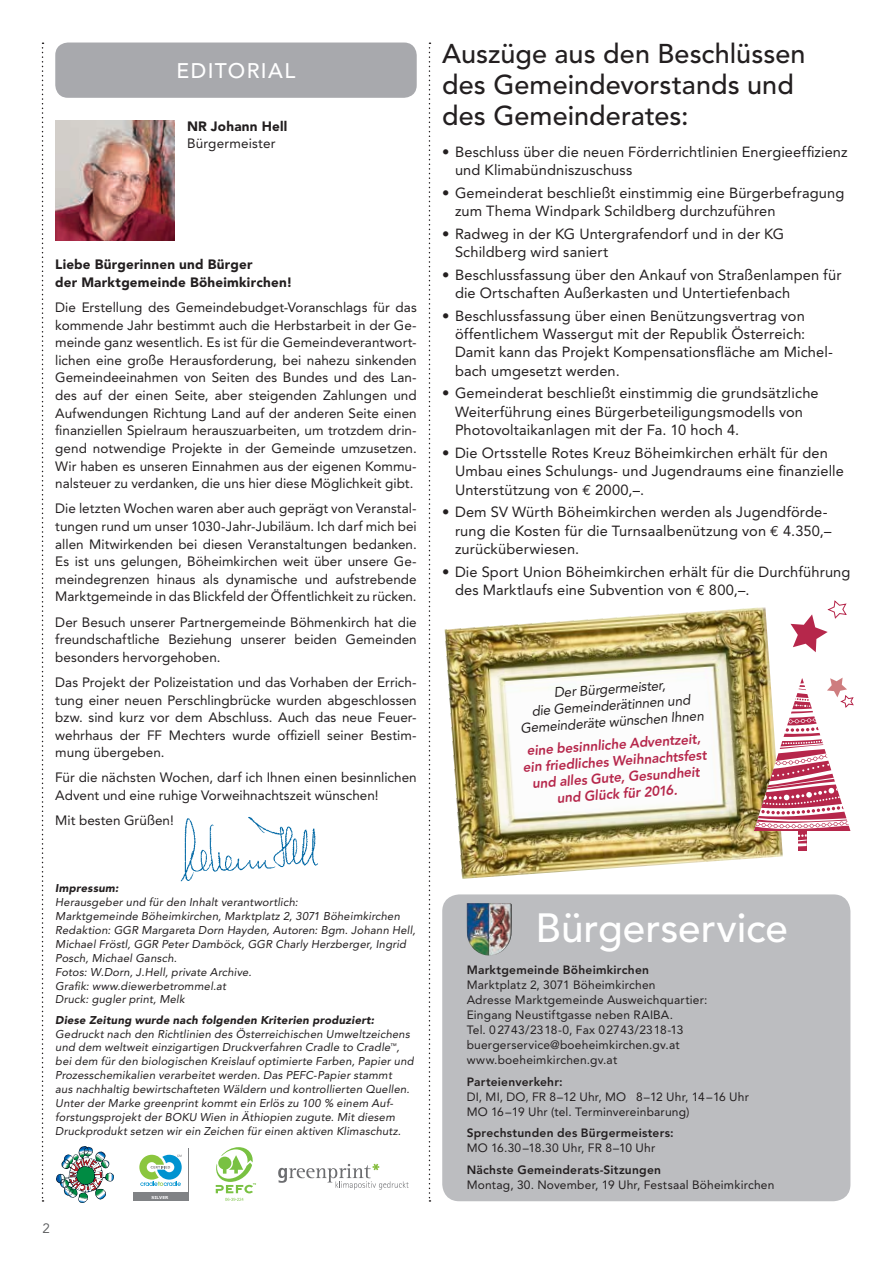
<style>
.page{position:relative;width:893px;height:1263px;background:#fff}
.page>*{position:absolute;margin:0;border:0;box-sizing:border-box;transform-origin:0 0}
.t1{font:500 40.5px "Avenir";color:#fff}
.t2{font:500 27px/30.8px "Avenir";color:#231f20}
.t3{font:500 21px "Avenir";letter-spacing:.065em;color:#fff}
.t4{font:14.7px/18.3px "Avenir";letter-spacing:.01em;color:#231f20}
.t5{font:italic 800 13.95px/16.5px "Avenir";color:#b6274b;text-align:center}
.t6{font:italic 13.95px/16.5px "Avenir";color:#231f20;text-align:center}
.t7{font:13.5px/17.7px "Avenir";color:#231f20;text-align:justify}
.t8{font:900 13.5px/17.7px "Avenir";letter-spacing:.015em;color:#231f20}
.t9{font:13.5px "Avenir";color:#57585a}
.t10{font:12px/15px "Avenir";letter-spacing:.015em;color:#231f20}
.t11{font:800 12px "Avenir";letter-spacing:.02em;color:#231f20}
.t12{font:italic 11.25px/13.8px "Avenir";letter-spacing:.015em;color:#231f20}
.t13{font:italic 900 11.25px "Avenir";letter-spacing:.02em;color:#231f20}
.t14{font:700 4.05px "Verdana";color:#f6f5f7}
.s1{font-family:"Euro Mono"}
</style>
<div class="page">
<img style="left:445px;top:607px;width:338px;height:272px">
<svg style="left:42px;top:43px;width:2px;height:1159px"></svg>
<svg style="left:429px;top:43px;width:1px;height:1159px"></svg>
<div style="left:55px;top:43px;width:362px;height:55px;background:#a8a9ad;border-radius:13px"></div>
<div style="left:442px;top:894px;width:408px;height:307px;background:#bcbdc0;border-radius:17px"></div>
<img style="left:55px;top:121px;width:119px;height:119px">
<img style="left:180px;top:817px;width:138px;height:65px">
<img style="left:467px;top:903px;width:45px;height:53px">
<div style="left:133px;top:1193px;width:55px;height:8px;background:#808285"></div>
<svg style="left:139px;top:1155px;width:43px;height:31px"></svg>
<svg style="left:215px;top:1147px;width:41px;height:54px"></svg>
<img style="left:56px;top:1146px;width:58px;height:57px">
<svg style="left:278px;top:1164px;width:130px;height:26px"></svg>
<svg style="left:798px;top:846px;width:9px;height:5px"></svg>
<svg style="left:790px;top:600px;width:57px;height:52px"></svg>
<svg style="left:754px;top:678px;width:100px;height:168px"></svg>
<h3 class="t3" style="left:177px;top:59px;width:120px">EDITORIAL</h3>
<p class="t8" style="left:187px;top:118px;width:102px">NR Johann Hell</p>
<p class="t7" style="left:187px;top:134px;width:90px">Bürgermeister</p>
<p class="t8" style="left:55px;top:255px;width:239px">Liebe Bürgerinnen und Bürger<br>der Marktgemeinde Böheimkirchen!</p>
<p class="t7" style="left:55px;top:298px;width:363px">Die Erstellung des Gemeindebudget-Voranschlags für das kommende Jahr bestimmt auch die Herbstarbeit in der Ge&shy;meinde ganz wesentlich. Es ist für die Gemeindeverantwort&shy;lichen eine große Herausforderung, bei nahezu sinkenden Gemeindeeinahmen von Seiten des Bundes und des Lan&shy;des auf der einen Seite, aber steigenden Zahlungen und Aufwendungen Richtung Land auf der anderen Seite einen finanziellen Spielraum herauszuarbeiten, um trotzdem drin&shy;gend notwendige Projekte in der Gemeinde umzusetzen.<br>Wir haben es unseren Einnahmen aus der eigenen Kommu&shy;nalsteuer zu verdanken, die uns hier diese Möglichkeit gibt.</p>
<p class="t7" style="left:55px;top:500px;width:363px">Die letzten Wochen waren aber auch geprägt von Veranstal&shy;tungen rund um unser 1030-Jahr-Jubiläum. Ich darf mich bei allen Mitwirkenden bei diesen Veranstaltungen bedanken.<br>Es ist uns gelungen, Böheimkirchen weit über unsere Ge&shy;meindegrenzen hinaus als dynamische und aufstrebende Marktgemeinde in das Blickfeld der Öffentlichkeit zu rücken.</p>
<p class="t7" style="left:55px;top:613px;width:363px">Der Besuch unserer Partnergemeinde Böhmenkirch hat die freundschaftliche Beziehung unserer beiden Gemeinden besonders hervorgehoben.</p>
<p class="t7" style="left:55px;top:673px;width:363px">Das Projekt der Polizeistation und das Vorhaben der Errich&shy;tung einer neuen Perschlingbrücke wurden abgeschlossen bzw. sind kurz vor dem Abschluss. Auch das neue Feuer&shy;wehrhaus der FF Mechters wurde offiziell seiner Bestim&shy;mung übergeben.</p>
<p class="t7" style="left:55px;top:769px;width:363px">Für die nächsten Wochen, darf ich Ihnen einen besinnlichen<br>Advent und eine ruhige Vorweihnachtszeit wünschen!</p>
<p class="t7" style="left:55px;top:812px;width:120px">Mit besten Grüßen!</p>
<p class="t13" style="left:55px;top:882px;width:65px">Impressum:</p>
<p class="t12" style="left:55px;top:895px;width:362px">Herausgeber und für den Inhalt verantwortlich:<br>Marktgemeinde Böheimkirchen, Marktplatz 2, 3071 Böheimkirchen Redaktion: GGR Margareta Dorn Hayden, Autoren: Bgm. Johann Hell, Michael Fröstl, GGR Peter Damböck, GGR Charly Herzberger, Ingrid Posch, Michael Gansch.<br>Fotos: W.Dorn, J.Hell, private Archive.<br>Grafik: www.diewerbetrommel.at<br>Druck: gugler print, Melk</p>
<p class="t13" style="left:55px;top:1013px;width:321px">Diese Zeitung wurde nach folgenden Kriterien produziert:</p>
<p class="t12" style="left:55px;top:1027px;width:360px">Gedruckt nach den Richtlinien des Österreichischen Umweltzeichens und dem weltweit einzigartigen Druckverfahren Cradle to Cradle<sup>™</sup>, bei dem für den biologischen Kreislauf optimierte Farben, Papier und Prozesschemikalien verarbeitet werden. Das PEFC-Papier stammt<br>aus nachhaltig bewirtschafteten Wäldern und kontrollierten Quellen.<br>Unter der Marke greenprint kommt ein Erlös zu 100 % einem Auf&shy;forstungsprojekt der BOKU Wien in Äthiopien zugute. Mit diesem Druckprodukt setzen wir ein Zeichen für einen aktiven Klimaschutz.</p>
<p class="t9" style="left:43px;top:1221px;width:9px">2</p>
<p class="t14" style="left:151px;top:1194px;width:18px">SILVER</p>
<h2 class="t2" style="left:442px;top:39px;width:365px">Auszüge aus den Beschlüssen des Gemeindevorstands und des Gemeinderates:</h2>
<p class="t4" style="left:455px;top:142px;width:394px;text-indent:-13px">• Beschluss über die neuen Förderrichtlinien Energieeffizienz und Klimabündniszuschuss</p>
<p class="t4" style="left:455px;top:183px;width:391px;text-indent:-13px">• Gemeinderat beschließt einstimmig eine Bürgerbefragung zum Thema Windpark Schildberg durchzuführen</p>
<p class="t4" style="left:455px;top:224px;width:331px;text-indent:-13px">• Radweg in der KG Untergrafendorf und in der KG<br>Schildberg wird saniert</p>
<p class="t4" style="left:455px;top:265px;width:388px;text-indent:-13px">• Beschlussfassung über den Ankauf von Straßenlampen für die Ortschaften Außerkasten und Untertiefenbach</p>
<p class="t4" style="left:455px;top:306px;width:379px;text-indent:-13px">• Beschlussfassung über einen Benützungsvertrag von öffentlichem Wassergut mit der Republik Österreich:<br>Damit kann das Projekt Kompensationsfläche am Michel&shy;bach umgesetzt werden.</p>
<p class="t4" style="left:455px;top:384px;width:365px;text-indent:-13px">• Gemeinderat beschließt einstimmig die grundsätzliche<br>Weiterführung eines Bürgerbeteiligungsmodells von<br>Photovoltaikanlagen mit der Fa. 10 hoch 4.</p>
<p class="t4" style="left:455px;top:444px;width:390px;text-indent:-13px">• Die Ortsstelle Rotes Kreuz Böheimkirchen erhält für den<br>Umbau eines Schulungs- und Jugendraums eine finanzielle<br>Unterstützung von <span class="s1">€</span> 2000,–.</p>
<p class="t4" style="left:455px;top:503px;width:378px;text-indent:-13px">• Dem SV Würth Böheimkirchen werden als Jugendförde&shy;rung die Kosten für die Turnsaalbenützung von <span class="s1">€</span> 4.350,– zurücküberwiesen.</p>
<p class="t4" style="left:455px;top:562px;width:397px;text-indent:-13px">• Die Sport Union Böheimkirchen erhält für die Durchführung des Marktlaufs eine Subvention von <span class="s1">€</span> 800,–.</p>
<p class="t6" style="left:518px;top:687px;width:185px;rotate:-4deg">Der Bürgermeister,<br>die Gemeinderätinnen und<br>Gemeinderäte wünschen Ihnen</p>
<p class="t5" style="left:521px;top:743px;width:186px;rotate:-4deg">eine besinnliche Adventzeit, ein friedliches Weihnachtsfest und alles Gute, Gesundheit und Glück für 2016.</p>
<h1 class="t1" style="left:536px;top:904px;width:254px">Bürgerservice</h1>
<p class="t11" style="left:467px;top:963px;width:184px">Marktgemeinde Böheimkirchen</p>
<p class="t10" style="left:467px;top:978px;width:242px">Marktplatz 2, 3071 Böheimkirchen<br>Adresse Marktgemeinde Ausweichquartier:<br>Eingang Neustiftgasse neben RAIBA.<br>Tel. 02743/2318-0, Fax 02743/2318-13 buergerservice@boeheimkirchen.gv.at www.boeheimkirchen.gv.at</p>
<p class="t11" style="left:467px;top:1074px;width:98px">Parteienverkehr:</p>
<p class="t10" style="left:467px;top:1089px;width:284px">DI, MI, DO, FR 8–12 Uhr, MO 8–12 Uhr, 14 –16 Uhr<br>MO 16–19 Uhr (tel. Terminvereinbarung)</p>
<p class="t11" style="left:467px;top:1126px;width:209px">Sprechstunden des Bürgermeisters:</p>
<p class="t10" style="left:467px;top:1140px;width:190px">MO 16.30–18.30 Uhr, FR 8–10 Uhr</p>
<p class="t11" style="left:467px;top:1162px;width:196px">Nächste Gemeinderats-Sitzungen</p>
<p class="t10" style="left:467px;top:1177px;width:309px">Montag, 30. November, 19 Uhr, Festsaal Böheimkirchen</p>
</div>
